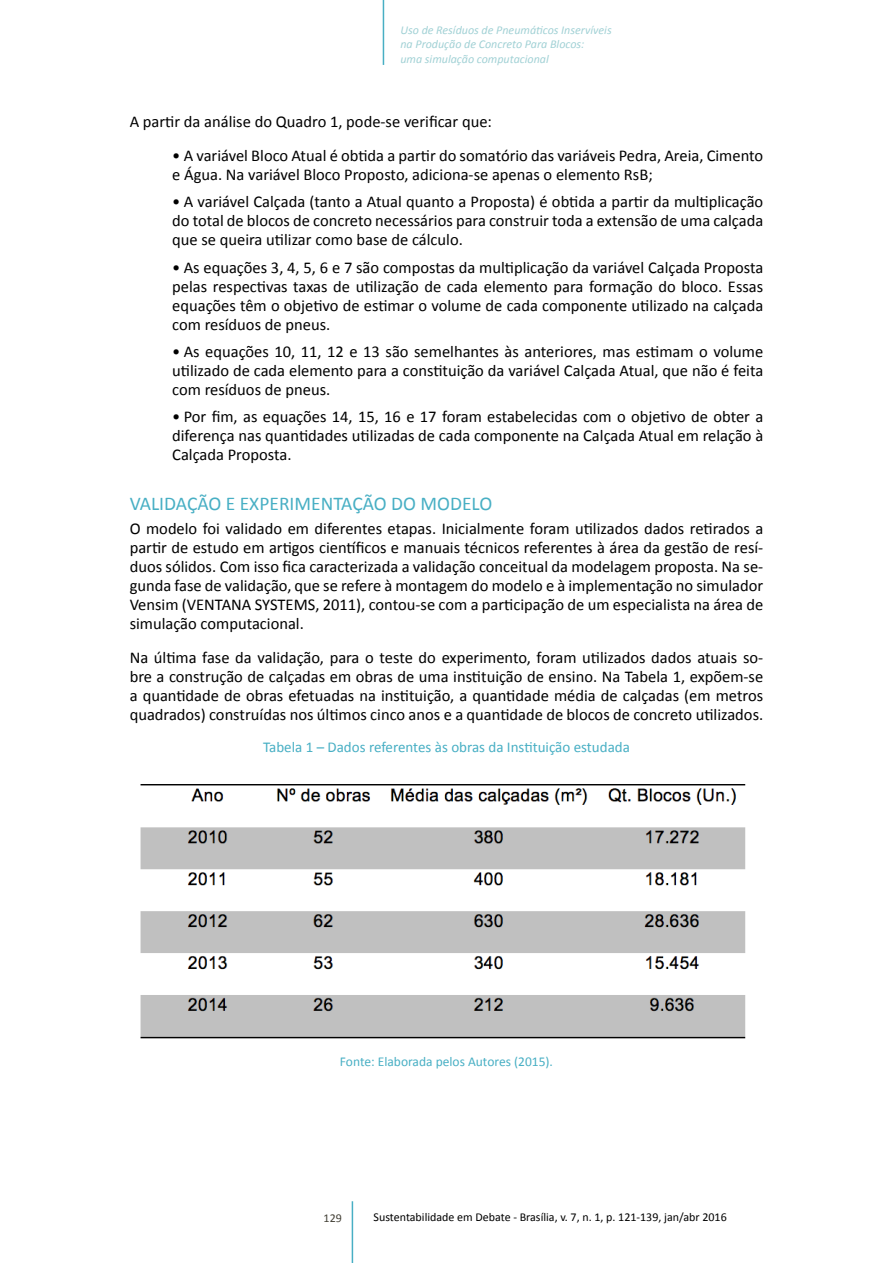
<style>
.page{position:relative;width:893px;height:1263px;background:#fff}
.page>*{position:absolute;margin:0;border:0;box-sizing:border-box;transform-origin:0 0}
.t1{font:19.5px "Calibri";color:#48afc4}
.t2{font:16.5px/18.9px "Calibri";color:#000;text-align:justify}
.t3{font:15px "Calibri";color:#48afc4}
.t4{font:13.5px "Calibri";color:#48afc4}
.t5{font:italic 12px/14.4px "Calibri";color:#a1d1d5}
.t6{font:12px "Calibri";color:#000}
.t7{font:12px "Calibri";color:#423f35}
</style>
<div class="page">
<hr style="left:383px;top:0;width:1px;height:65px;background:#48afc4">
<hr style="left:352px;top:1201px;width:1px;height:62px;background:#48afc4">
<img style="left:140px;top:784px;width:606px;height:255px">
<p class="t5" style="left:400px;top:22px;width:213px">Uso de Resíduos de Pneumáticos Inservíveis na Produção de Concreto Para Blocos:<br>uma simulação computacional</p>
<p class="t2" style="left:130px;top:112px;width:364px">A partir da análise do Quadro 1, pode-se verificar que:</p>
<p class="t2" style="left:172px;top:146px;width:593px">• A variável Bloco Atual é obtida a partir do somatório das variáveis Pedra, Areia, Cimento e Água. Na variável Bloco Proposto, adiciona-se apenas o elemento RsB;</p>
<p class="t2" style="left:172px;top:192px;width:593px">• A variável Calçada (tanto a Atual quanto a Proposta) é obtida a partir da multiplicação do total de blocos de concreto necessários para construir toda a extensão de uma calçada que se queira utilizar como base de cálculo.</p>
<p class="t2" style="left:172px;top:258px;width:593px">• As equações 3, 4, 5, 6 e 7 são compostas da multiplicação da variável Calçada Proposta pelas respectivas taxas de utilização de cada elemento para formação do bloco. Essas equações têm o objetivo de estimar o volume de cada componente utilizado na calçada com resíduos de pneus.</p>
<p class="t2" style="left:172px;top:342px;width:593px">• As equações 10, 11, 12 e 13 são semelhantes às anteriores, mas estimam o volume utilizado de cada elemento para a constituição da variável Calçada Atual, que não é feita com resíduos de pneus.</p>
<p class="t2" style="left:172px;top:408px;width:593px">• Por fim, as equações 14, 15, 16 e 17 foram estabelecidas com o objetivo de obter a diferença nas quantidades utilizadas de cada componente na Calçada Atual em relação à Calçada Proposta.</p>
<p class="t1" style="left:130px;top:491px;width:364px">VALIDAÇÃO E EXPERIMENTAÇÃO DO MODELO</p>
<p class="t2" style="left:130px;top:519px;width:635px">O modelo foi validado em diferentes etapas. Inicialmente foram utilizados dados retirados a partir de estudo em artigos científicos e manuais técnicos referentes à área da gestão de resí&shy;duos sólidos. Com isso fica caracterizada a validação conceitual da modelagem proposta. Na se&shy;gunda fase de validação, que se refere à montagem do modelo e à implementação no simulador Vensim (VENTANA SYSTEMS, 2011), contou-se com a participação de um especialista na área de simulação computacional.</p>
<p class="t2" style="left:130px;top:648px;width:635px">Na última fase da validação, para o teste do experimento, foram utilizados dados atuais so&shy;bre a construção de calçadas em obras de uma instituição de ensino. Na Tabela 1, expõem-se a quantidade de obras efetuadas na instituição, a quantidade média de calçadas (em metros quadrados) construídas nos últimos cinco anos e a quantidade de blocos de concreto utilizados.</p>
<p class="t3" style="left:263px;top:737px;width:368px">Tabela 1 – Dados referentes às obras da Instituição estudada</p>
<p class="t4" style="left:340px;top:1053px;width:215px">Fonte: Elaborada pelos Autores (2015).</p>
<p class="t7" style="left:324px;top:1210px;width:20px">129</p>
<p class="t6" style="left:374px;top:1209px;width:355px">Sustentabilidade em Debate - Brasília, v. 7, n. 1, p. 121-139, jan/abr 2016</p>
</div>
